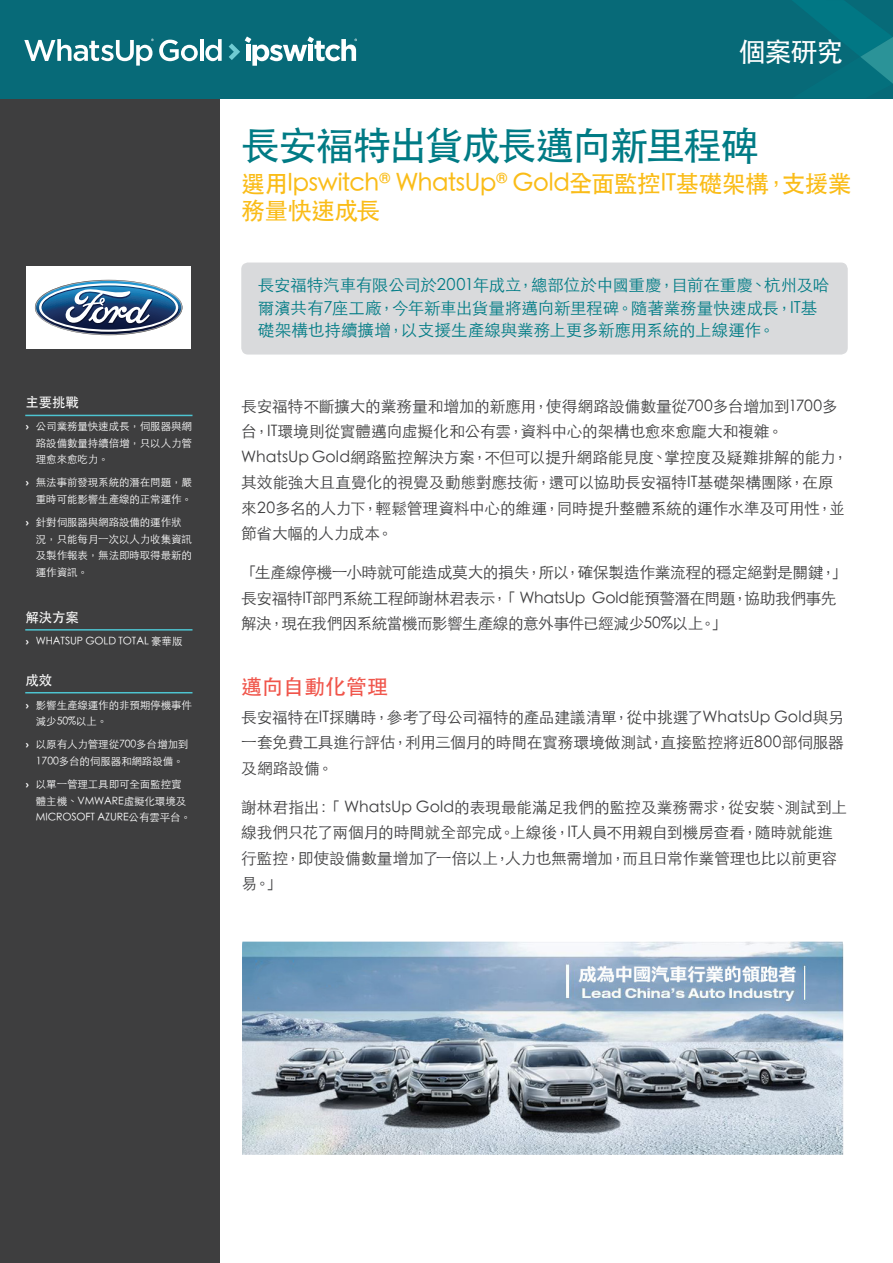
<style>
.page{position:relative;width:893px;height:1263px;background:#fff}
.page>*{position:absolute;margin:0;border:0;box-sizing:border-box;transform-origin:0 0}
.t1{font:500 39px "ST Heiti TC";letter-spacing:-.05em;color:#007b85}
.t2{font:500 27px "ST Heiti TC";color:#fff}
.t3{font:500 24px/27px "ST Heiti TC";letter-spacing:-.025em;color:#fabc18}
.t4{font:500 21px "ST Heiti TC";color:#f0554b}
.t5{font:300 16.5px/22.5px "ST Heiti TC";letter-spacing:-.01em;color:#007b85}
.Body{font:300 15.75px/25.5px "ST Heiti TC";letter-spacing:-.015em;color:#3e3e3f}
.t6{font:500 13.5px "ST Heiti TC";letter-spacing:-.01em;color:#fff}
.t7{font:300 10.5px/16.5px "ST Heiti TC";letter-spacing:-.01em;color:#fff}
.s1{font-family:"Gotham";font-weight:500}
</style>
<div class="page">
<div style="left:0;top:98px;width:220px;height:1165px;background:#3e3e3f"></div>
<div style="left:241px;top:263px;width:607px;height:92px;background:#d9dadc;border-radius:7px"></div>
<div style="left:0;top:0;width:893px;height:98px;background:#076a78"></div>
<svg style="left:793px;top:0;width:100px;height:84px"></svg>
<hr style="left:25px;top:415px;width:167px;height:1px;background:#4dc4d1">
<hr style="left:25px;top:629px;width:167px;height:2px;background:#4dc4d1">
<hr style="left:25px;top:692px;width:167px;height:1px;background:#4dc4d1">
<div style="left:27px;top:266px;width:164px;height:82px;background:#fff"></div>
<svg style="left:35px;top:280px;width:147px;height:55px"></svg>
<svg style="left:229px;top:37px;width:128px;height:29px"></svg>
<svg style="left:24px;top:39px;width:174px;height:27px"></svg>
<hr style="left:200px;top:39px;width:3px;height:22px;background:#fff">
<svg style="left:205px;top:39px;width:17px;height:22px"></svg>
<img style="left:242px;top:942px;width:601px;height:213px">
<p class="t6" style="left:25px;top:395px;width:55px">主要挑戰</p>
<p class="t7" style="left:36px;top:417px;width:158px;text-align:justify;text-indent:-10px"><span class="s1">›</span> 公司業務量快速成長，伺服器與網路設備數量持續倍增，只以人力管理愈來愈吃力。</p>
<p class="t7" style="left:25px;top:473px;width:168px;text-align:right"><span class="s1">›</span> 無法事前發現系統的潛在問題，嚴重時可能影響生產線的正常運作。</p>
<p class="t7" style="left:36px;top:513px;width:158px;text-indent:-10px"><span class="s1">›</span> 針對伺服器與網路設備的運作狀況，只能每月一次以人力收集資訊及製作報表，無法即時取得最新的運作資訊。</p>
<p class="t6" style="left:25px;top:610px;width:55px">解決方案</p>
<p class="t7" style="left:25px;top:632px;width:159px"><span class="s1">›</span> WHATSUP GOLD TOTAL 豪華版</p>
<p class="t6" style="left:25px;top:673px;width:28px">成效</p>
<p class="t7" style="left:36px;top:695px;width:158px;text-indent:-10px"><span class="s1">›</span> 影響生產線運作的非預期停機事件減少50%以上。</p>
<p class="t7" style="left:25px;top:735px;width:164px;text-align:center"><span class="s1">›</span> 以原有人力管理從700多台增加到<br>1700多台的伺服器和網路設備。</p>
<p class="t7" style="left:36px;top:775px;width:157px;text-indent:-10px"><span class="s1">›</span> 以單一管理工具即可全面監控實體主機、VMWARE虛擬化環境及<br>MICROSOFT AZURE公有雲平台。</p>
<p class="t2" style="left:738px;top:37px;width:107px">個案研究</p>
<p class="t1" style="left:241px;top:123px;width:519px">長安福特出貨成長邁向新里程碑</p>
<p class="t3" style="left:241px;top:170px;width:612px">選用Ipswitch<sup>®</sup> WhatsUp<sup>®</sup> Gold全面監控IT基礎架構，支援業務量快速成長</p>
<p class="t5" style="left:258px;top:272px;width:573px">長安福特汽車有限公司於2001年成立，總部位於中國重慶，目前在重慶、杭州及哈爾濱共有7座工廠，今年新車出貨量將邁向新里程碑。隨著業務量快速成長，IT基礎架構也持續擴增，以支援生產線與業務上更多新應用系統的上線運作。</p>
<p class="Body" style="left:241px;top:392px;width:608px">長安福特不斷擴大的業務量和增加的新應用，使得網路設備數量從700多台增加到1700多台，IT環境則從實體邁向虛擬化和公有雲，資料中心的架構也愈來愈龐大和複雜。WhatsUp Gold網路監控解決方案，不但可以提升網路能見度、掌控度及疑難排解的能力，其效能強大且直覺化的視覺及動態對應技術，還可以協助長安福特IT基礎架構團隊，在原來20多名的人力下，輕鬆管理資料中心的維運，同時提升整體系統的運作水準及可用性，並節省大幅的人力成本。</p>
<p class="Body" style="left:241px;top:558px;width:607px">「生產線停機一小時就可能造成莫大的損失，所以，確保製造作業流程的穩定絕對是關鍵，」長安福特IT部門系統工程師謝林君表示，「 WhatsUp Gold能預警潛在問題，協助我們事先解決，現在我們因系統當機而影響生產線的意外事件已經減少50%以上。」</p>
<p class="t4" style="left:241px;top:675px;width:148px">邁向自動化管理</p>
<p class="Body" style="left:241px;top:703px;width:604px;text-align:justify">長安福特在IT採購時，參考了母公司福特的產品建議清單，從中挑選了WhatsUp Gold與另一套免費工具進行評估，利用三個月的時間在實務環境做測試，直接監控將近800部伺服器及網路設備。</p>
<p class="Body" style="left:241px;top:793px;width:607px">謝林君指出：「 WhatsUp Gold的表現最能滿足我們的監控及業務需求，從安裝、測試到上線我們只花了兩個月的時間就全部完成。上線後，IT人員不用親自到機房查看，隨時就能進行監控，即使設備數量增加了一倍以上，人力也無需增加，而且日常作業管理也比以前更容易。」</p>
</div>
